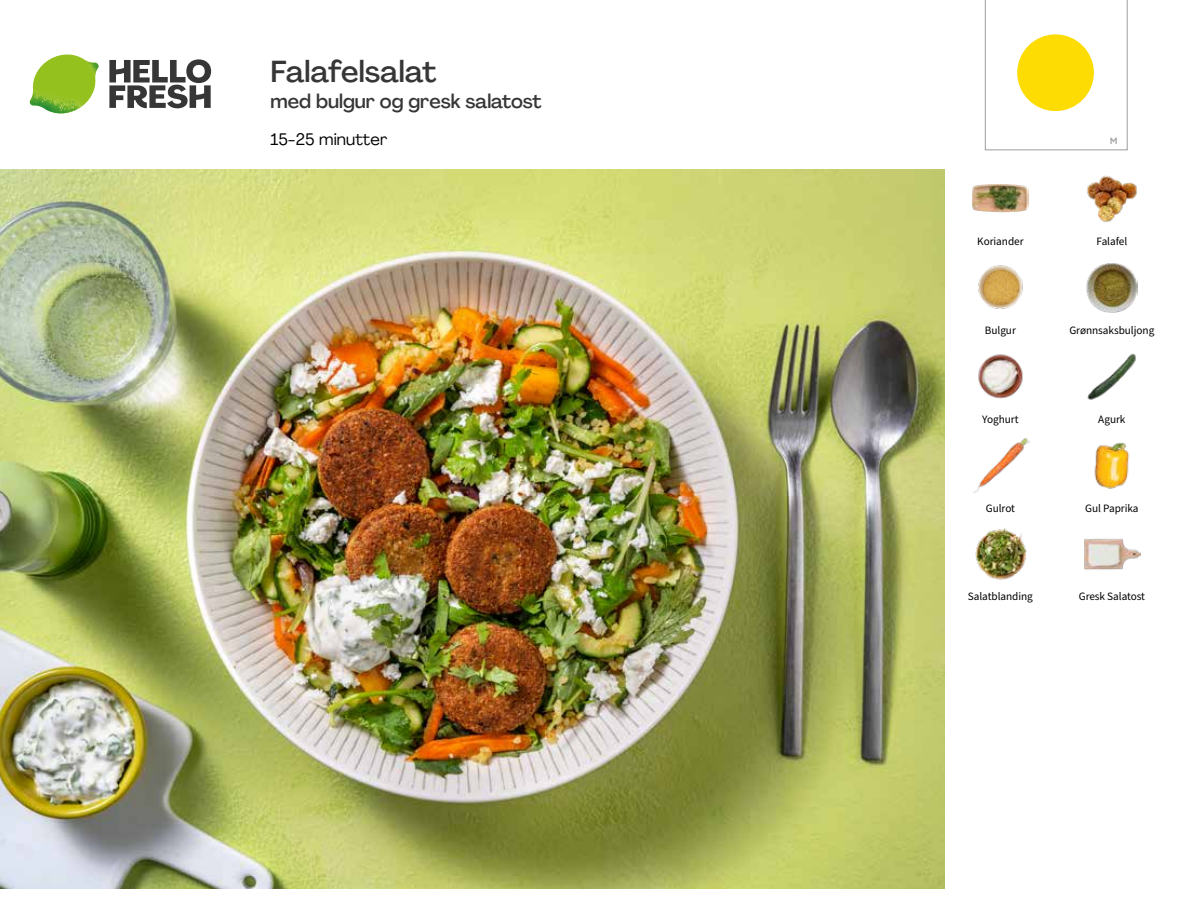
<style>
.page{position:relative;width:1188px;height:918px;background:#fff}
.page>*{position:absolute;margin:0;border:0;box-sizing:border-box;transform-origin:0 0}
.t1{font:500 30px "Agrandir";color:#373636}
.t2{font:500 19.5px "Agrandir";color:#373636}
.t3{font:16.5px "Agrandir";letter-spacing:.005em;color:#000}
.t4{font:11.25px "Source Sans Pro";letter-spacing:-.005em;color:#000}
.t5{font:500 9px "Gotham";color:#9d9d9c}
</style>
<div class="page">
<svg style="left:109px;top:59px;width:102px;height:49px"></svg>
<img style="left:30px;top:55px;width:69px;height:59px">
<img style="left:0;top:170px;width:945px;height:718px">
<svg style="left:985px;top:0;width:142px;height:150px"></svg>
<img style="left:978px;top:354px;width:45px;height:45px">
<img style="left:978px;top:265px;width:45px;height:44px">
<img style="left:1087px;top:263px;width:50px;height:49px">
<img style="left:1087px;top:353px;width:49px;height:47px">
<img style="left:1094px;top:442px;width:36px;height:47px">
<img style="left:973px;top:438px;width:56px;height:55px">
<img style="left:975px;top:528px;width:52px;height:52px">
<img style="left:1084px;top:538px;width:57px;height:32px">
<img style="left:1087px;top:175px;width:50px;height:47px">
<img style="left:972px;top:184px;width:57px;height:29px">
<h1 class="t1" style="left:271px;top:53px;width:168px">Falafelsalat</h1>
<h2 class="t2" style="left:271px;top:89px;width:273px">med bulgur og gresk salatost</h2>
<h3 class="t3" style="left:271px;top:129px;width:118px">15-25 minutter</h3>
<p class="t5" style="left:1110px;top:135px;width:9px">M</p>
<p class="t4" style="left:977px;top:234px;width:48px">Koriander</p>
<p class="t4" style="left:1097px;top:234px;width:32px">Falafel</p>
<p class="t4" style="left:985px;top:323px;width:33px">Bulgur</p>
<p class="t4" style="left:1069px;top:323px;width:87px">Grønnsaksbuljong</p>
<p class="t4" style="left:982px;top:412px;width:38px">Yoghurt</p>
<p class="t4" style="left:1098px;top:412px;width:29px">Agurk</p>
<p class="t4" style="left:986px;top:500px;width:31px">Gulrot</p>
<p class="t4" style="left:1085px;top:500px;width:55px">Gul Paprika</p>
<p class="t4" style="left:968px;top:589px;width:66px">Salatblanding</p>
<p class="t4" style="left:1079px;top:589px;width:68px">Gresk Salatost</p>
</div>
